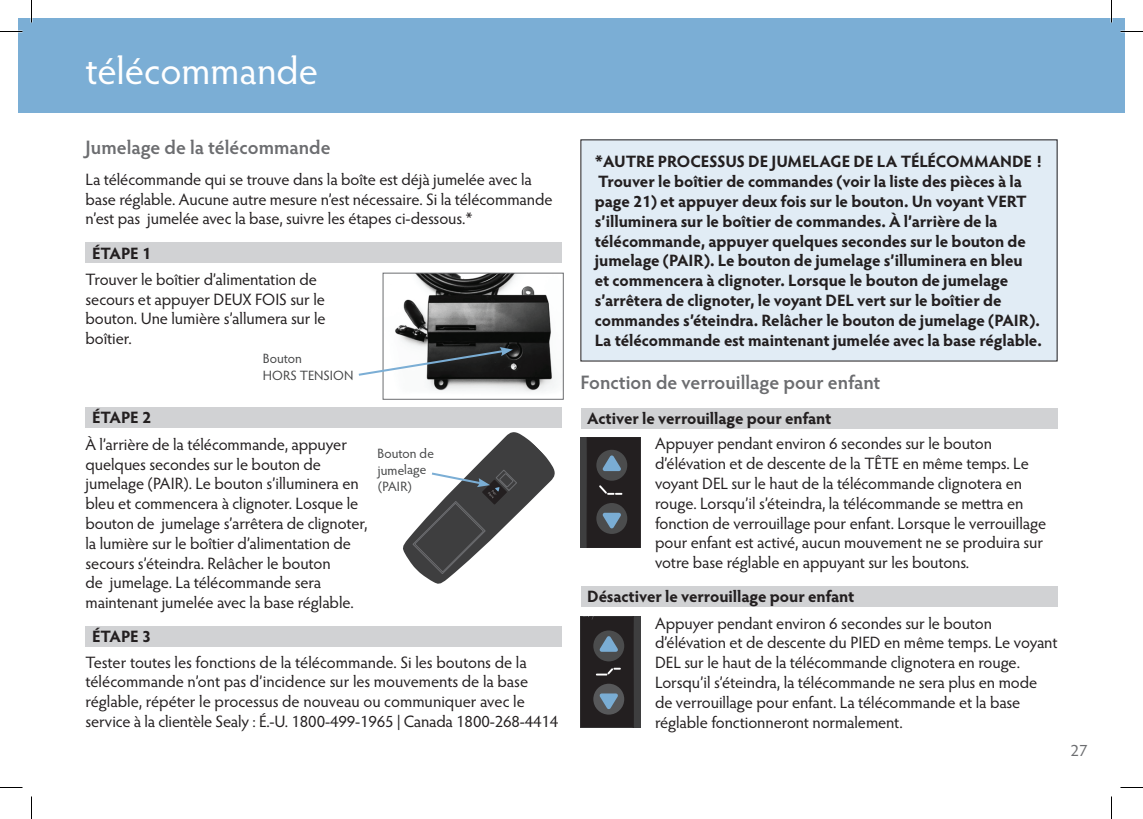
<style>
.page{position:relative;width:1143px;height:819px;background:#fff}
.page>*{position:absolute;margin:0;border:0;box-sizing:border-box;transform-origin:0 0}
.t1{font:39px "Hypatia Sans Pro";color:#fff}
.t2{font:600 19.5px "Hypatia Sans Pro";color:#6c6d70}
.t3{font:16.5px/19.8px "Hypatia Sans Pro";letter-spacing:-.005em;color:#231f20}
.t4{font:700 16.5px/19.8px "Hypatia Sans Pro";letter-spacing:-.005em;color:#231f20}
.t5{font:16.5px "Hypatia Sans Pro";color:#6c6d70}
.t6{font:13.5px/16.5px "Hypatia Sans Pro";color:#454647}
</style>
<div class="page">
<div style="left:18px;top:18px;width:1107px;height:94px;background:#7baed5"></div>
<div style="left:581px;top:408px;width:477px;height:20px;background:#d1d2d4"></div>
<div style="left:581px;top:586px;width:477px;height:21px;background:#d1d2d4"></div>
<svg style="left:581px;top:437px;width:60px;height:111px;background:#323336"></svg>
<svg style="left:581px;top:617px;width:60px;height:110px;background:#343438"></svg>
<div style="left:581px;top:140px;width:476px;height:221px;background:#e1ecf5"></div>
<div style="left:86px;top:243px;width:476px;height:20px;background:#d1d2d4"></div>
<div style="left:86px;top:407px;width:476px;height:21px;background:#d1d2d4"></div>
<div style="left:86px;top:626px;width:476px;height:20px;background:#d1d2d4"></div>
<svg style="left:403px;top:432px;width:152px;height:152px"></svg>
<img style="left:395px;top:275px;width:161px;height:117px">
<div style="left:383px;top:273px;width:181px;height:127px;border:1px solid #6c6d70"></div>
<svg style="left:358px;top:347px;width:155px;height:30px"></svg>
<svg style="left:0;top:31px;width:22px;height:1px"></svg>
<svg style="left:1120px;top:31px;width:23px;height:1px"></svg>
<svg style="left:0;top:787px;width:22px;height:1px"></svg>
<svg style="left:1120px;top:787px;width:23px;height:1px"></svg>
<svg style="left:31px;top:0;width:1px;height:22px"></svg>
<svg style="left:31px;top:796px;width:1px;height:23px"></svg>
<svg style="left:1111px;top:0;width:1px;height:22px"></svg>
<svg style="left:1111px;top:796px;width:1px;height:23px"></svg>
<h1 class="t1" style="left:86px;top:44px;width:234px">télécommande</h1>
<p class="t2" style="left:85px;top:134px;width:247px">Jumelage de la télécommande</p>
<p class="t3" style="left:86px;top:169px;width:469px">La télécommande qui se trouve dans la boîte est déjà jumelée avec la base réglable. Aucune autre mesure n’est nécessaire. Si la télécommande n’est pas jumelée avec la base, suivre les étapes ci-dessous.*</p>
<p class="t4" style="left:92px;top:242px;width:60px">ÉTAPE 1</p>
<p class="t3" style="left:86px;top:269px;width:242px">Trouver le boîtier d’alimentation de secours et appuyer DEUX FOIS sur le bouton. Une lumière s’allumera sur le boîtier.</p>
<p class="t6" style="left:263px;top:350px;width:92px">Bouton<br>HORS TENSION</p>
<p class="t4" style="left:92px;top:407px;width:60px">ÉTAPE 2</p>
<p class="t3" style="left:86px;top:434px;width:283px">À l’arrière de la télécommande, appuyer quelques secondes sur le bouton de jumelage (PAIR). Le bouton s’illuminera en bleu et commencera à clignoter. Losque le bouton de jumelage s’arrêtera de clignoter, la lumière sur le boîtier d’alimentation de secours s’éteindra. Relâcher le bouton<br>de jumelage. La télécommande sera maintenant jumelée avec la base réglable.</p>
<p class="t4" style="left:92px;top:626px;width:60px">ÉTAPE 3</p>
<p class="t6" style="left:377px;top:445px;width:58px;rotate:-1deg">Bouton de jumelage (PAIR)</p>
<p class="t3" style="left:86px;top:652px;width:475px">Tester toutes les fonctions de la télécommande. Si les boutons de la télécommande n’ont pas d’incidence sur les mouvements de la base réglable, répéter le processus de nouveau ou communiquer avec le service à la clientèle Sealy : É.-U. 1800-499-1965 | Canada 1800-268-4414</p>
<p class="t4" style="left:595px;top:151px;width:449px">*AUTRE PROCESSUS DE JUMELAGE DE LA TÉLÉCOMMANDE !<br>Trouver le boîtier de commandes (voir la liste des pièces à la page 21) et appuyer deux fois sur le bouton. Un voyant VERT s’illuminera sur le boîtier de commandes. À l’arrière de la télécommande, appuyer quelques secondes sur le bouton de jumelage (PAIR). Le bouton de jumelage s’illuminera en bleu<br>et commencera à clignoter. Lorsque le bouton de jumelage s’arrêtera de clignoter, le voyant DEL vert sur le boîtier de commandes s’éteindra. Relâcher le bouton de jumelage (PAIR).<br>La télécommande est maintenant jumelée avec la base réglable.</p>
<p class="t2" style="left:581px;top:369px;width:302px">Fonction de verrouillage pour enfant</p>
<p class="t4" style="left:587px;top:408px;width:246px">Activer le verrouillage pour enfant</p>
<p class="t3" style="left:655px;top:433px;width:393px">Appuyer pendant environ 6 secondes sur le bouton d’élévation et de descente de la TÊTE en même temps. Le voyant DEL sur le haut de la télécommande clignotera en rouge. Lorsqu’il s’éteindra, la télécommande se mettra en fonction de verrouillage pour enfant. Lorsque le verrouillage pour enfant est activé, aucun mouvement ne se produira sur votre base réglable en appuyant sur les boutons.</p>
<p class="t4" style="left:587px;top:586px;width:269px">Désactiver le verrouillage pour enfant</p>
<p class="t3" style="left:655px;top:613px;width:404px">Appuyer pendant environ 6 secondes sur le bouton d’élévation et de descente du PIED en même temps. Le voyant DEL sur le haut de la télécommande clignotera en rouge.<br>Lorsqu’il s’éteindra, la télécommande ne sera plus en mode de verrouillage pour enfant. La télécommande et la base réglable fonctionneront normalement.</p>
<p class="t5" style="left:1071px;top:740px;width:19px">27</p>
</div>
